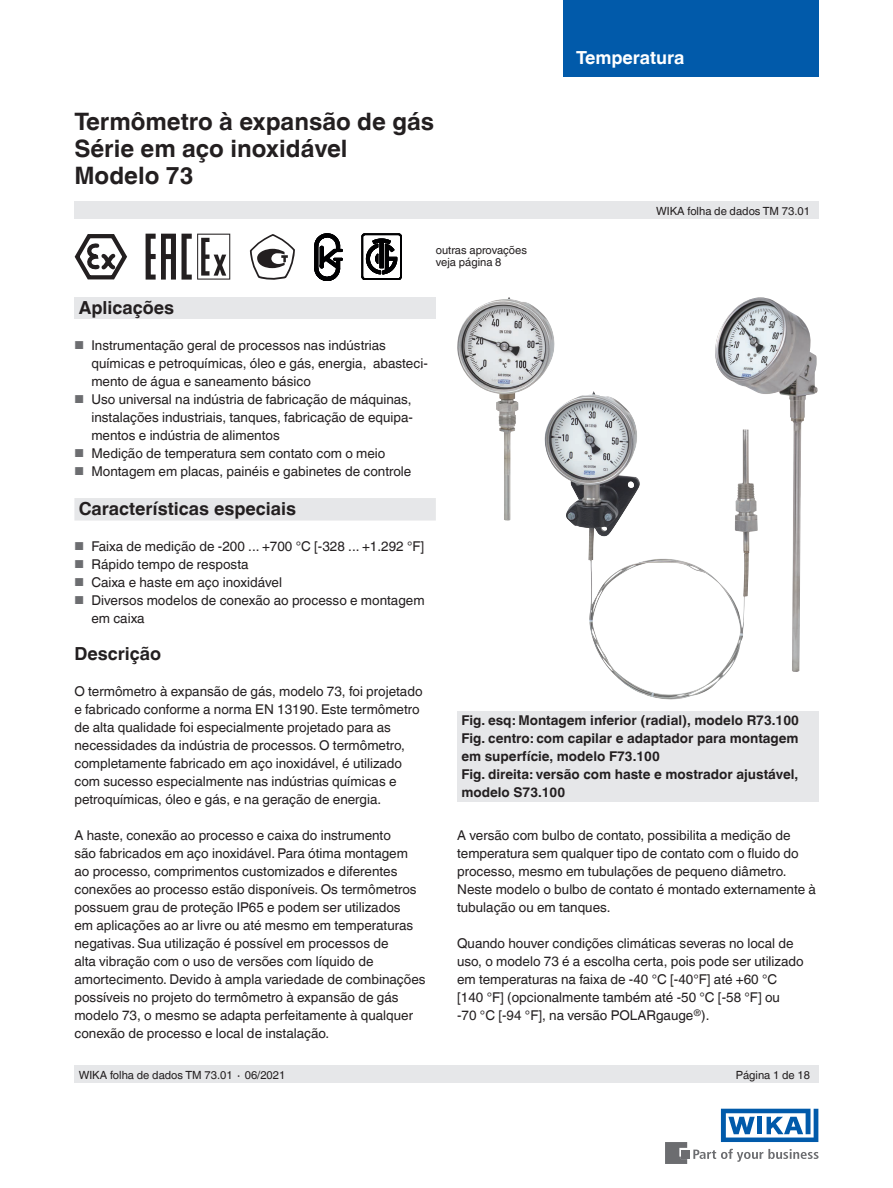
<style>
.page{position:relative;width:893px;height:1188px;background:#fff}
.page>*{position:absolute;margin:0;border:0;box-sizing:border-box;transform-origin:0 0}
.t1{font:700 24px/27px "Helvetica World";color:#231f20}
.t2{font:700 18px "Helvetica World";color:#231f20}
.t3{font:700 18px "Helvetica World";color:#fff}
.t4{font:13.5px/18px "Helvetica World";color:#231f20}
.t5{font:700 13.5px/18px "Helvetica World";color:#231f20}
.t6{font:11.25px/12.3px "Helvetica World";color:#231f20}
.s1{font-size:11.55px;color:#6c6d70}
</style>
<div class="page">
<div style="left:74px;top:297px;width:362px;height:22px;background:#e6e7e9"></div>
<div style="left:74px;top:202px;width:745px;height:17px;background:#e6e7e9"></div>
<div style="left:74px;top:1066px;width:745px;height:17px;background:#e6e7e9"></div>
<svg style="left:693px;top:1149px;width:126px;height:13px"></svg>
<div style="left:682px;top:1150px;width:8px;height:8px;background:#6c6d70"></div>
<svg style="left:665px;top:1142px;width:22px;height:22px"></svg>
<svg style="left:721px;top:1109px;width:97px;height:33px"></svg>
<div style="left:563px;top:0;width:256px;height:77px;background:#015aaa"></div>
<img style="left:457px;top:297px;width:98px;height:224px">
<img style="left:543px;top:391px;width:185px;height:309px">
<img style="left:714px;top:297px;width:104px;height:375px">
<svg style="left:74px;top:234px;width:53px;height:46px"></svg>
<svg style="left:146px;top:234px;width:84px;height:46px"></svg>
<svg style="left:250px;top:234px;width:45px;height:46px"></svg>
<svg style="left:315px;top:234px;width:27px;height:47px"></svg>
<svg style="left:362px;top:234px;width:40px;height:46px"></svg>
<div style="left:457px;top:711px;width:362px;height:91px;background:#e6e7e9"></div>
<div style="left:74px;top:498px;width:362px;height:23px;background:#e6e7e9"></div>
<h1 class="t1" style="left:74px;top:108px;width:361px">Termômetro à expansão de gás<br>Série em aço inoxidável<br>Modelo 73</h1>
<p class="t6" style="left:436px;top:244px;width:93px">outras aprovações veja página 8</p>
<h2 class="t3" style="left:576px;top:47px;width:110px">Temperatura</h2>
<p class="t6" style="left:656px;top:204px;width:155px">WIKA folha de dados TM 73.01</p>
<h2 class="t2" style="left:79px;top:297px;width:97px">Aplicações</h2>
<p class="t4" style="left:91px;top:337px;width:338px;text-indent:-17px"><span class="s1">■</span> Instrumentação geral de processos nas indústrias químicas e petroquímicas, óleo e gás, energia, abasteci&shy;mento de água e saneamento básico</p>
<p class="t4" style="left:91px;top:391px;width:323px;text-align:justify;text-indent:-17px"><span class="s1">■</span> Uso universal na indústria de fabricação de máquinas, instalações industriais, tanques, fabricação de equipa&shy;mentos e indústria de alimentos</p>
<p class="t4" style="left:74px;top:445px;width:312px"><span class="s1">■</span> Medição de temperatura sem contato com o meio</p>
<p class="t4" style="left:74px;top:463px;width:338px"><span class="s1">■</span> Montagem em placas, painéis e gabinetes de controle</p>
<h2 class="t2" style="left:79px;top:498px;width:219px">Características especiais</h2>
<p class="t4" style="left:74px;top:538px;width:351px"><span class="s1">■</span> Faixa de medição de -200 ... +700 °C [-328 ... +1.292 °F]</p>
<p class="t4" style="left:74px;top:556px;width:176px"><span class="s1">■</span> Rápido tempo de resposta</p>
<p class="t4" style="left:74px;top:574px;width:209px"><span class="s1">■</span> Caixa e haste em aço inoxidável</p>
<p class="t4" style="left:91px;top:592px;width:335px;text-indent:-17px"><span class="s1">■</span> Diversos modelos de conexão ao processo e montagem em caixa</p>
<h2 class="t2" style="left:74px;top:644px;width:88px">Descrição</h2>
<p class="t4" style="left:74px;top:683px;width:350px">O termômetro à expansão de gás, modelo 73, foi projetado e fabricado conforme a norma EN 13190. Este termômetro de alta qualidade foi especialmente projetado para as necessidades da indústria de processos. O termômetro, completamente fabricado em aço inoxidável, é utilizado com sucesso especialmente nas indústrias químicas e petroquímicas, óleo e gás, e na geração de energia.</p>
<p class="t4" style="left:74px;top:827px;width:353px">A haste, conexão ao processo e caixa do instrumento<br>são fabricados em aço inoxidável. Para ótima montagem ao processo, comprimentos customizados e diferentes conexões ao processo estão disponíveis. Os termômetros possuem grau de proteção IP65 e podem ser utilizados<br>em aplicações ao ar livre ou até mesmo em temperaturas negativas. Sua utilização é possível em processos de<br>alta vibração com o uso de versões com líquido de amortecimento. Devido à ampla variedade de combinações possíveis no projeto do termômetro à expansão de gás modelo 73, o mesmo se adapta perfeitamente à qualquer conexão de processo e local de instalação.</p>
<p class="t6" style="left:79px;top:1068px;width:208px">WIKA folha de dados TM 73.01 ∙ 06/2021</p>
<p class="t5" style="left:461px;top:712px;width:339px">Fig. esq: Montagem inferior (radial), modelo R73.100<br>Fig. centro: com capilar e adaptador para montagem em superfície, modelo F73.100<br>Fig. direita: versão com haste e mostrador ajustável, modelo S73.100</p>
<p class="t4" style="left:457px;top:827px;width:360px">A versão com bulbo de contato, possibilita a medição de temperatura sem qualquer tipo de contato com o fluido do processo, mesmo em tubulações de pequeno diâmetro.<br>Neste modelo o bulbo de contato é montado externamente à tubulação ou em tanques.</p>
<p class="t4" style="left:457px;top:935px;width:348px">Quando houver condições climáticas severas no local de uso, o modelo 73 é a escolha certa, pois pode ser utilizado em temperaturas na faixa de -40 °C [-40°F] até +60 °C [140 °F] (opcionalmente também até -50 °C [-58 °F] ou<br>-70 °C [-94 °F], na versão POLARgauge<sup>®</sup>).</p>
<p class="t6" style="left:736px;top:1068px;width:76px">Página 1 de 18</p>
</div>
